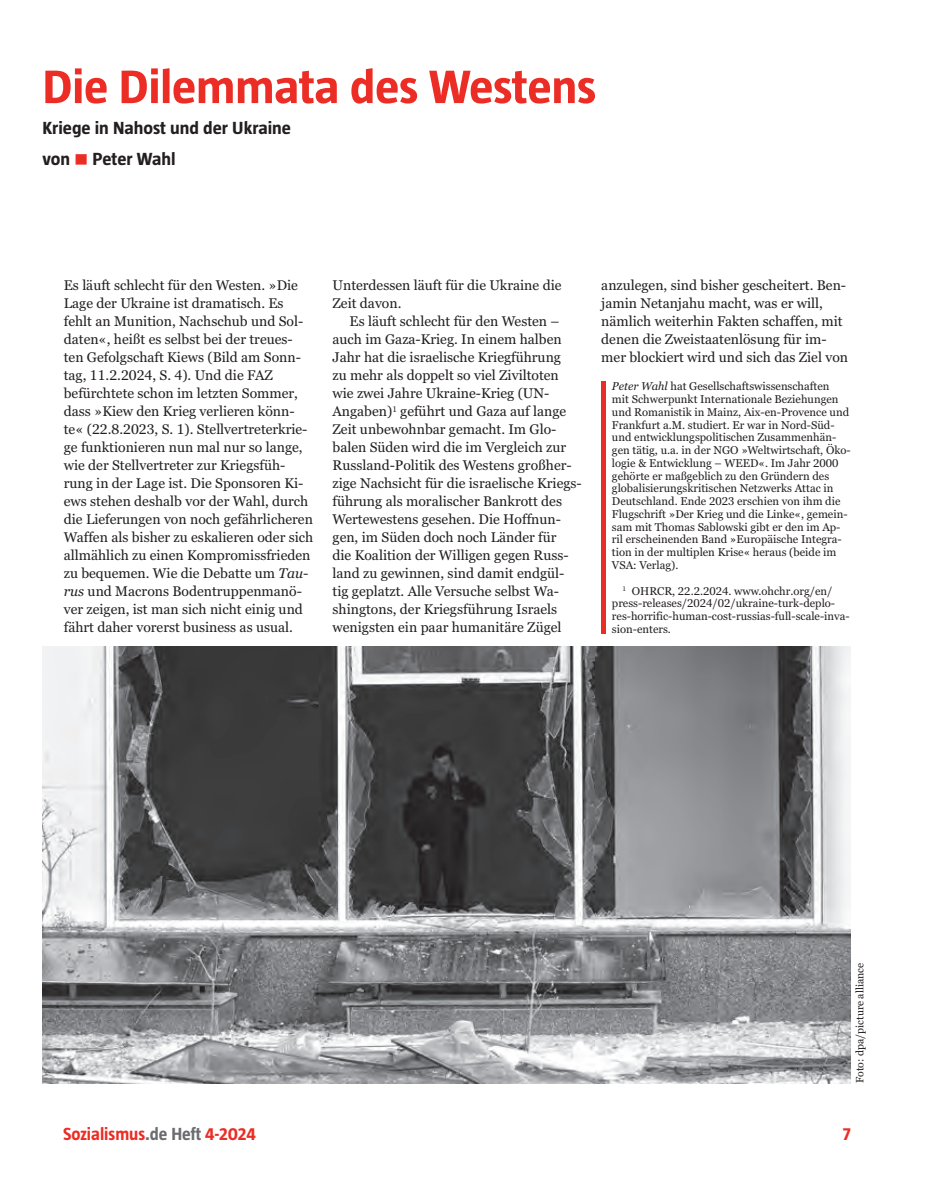
<style>
.page{position:relative;width:936px;height:1191px;background:#fff}
.page>*{position:absolute;margin:0;border:0;box-sizing:border-box;transform-origin:0 0}
.t1{font:700 48px "Taz 3";letter-spacing:-.005em;color:#ec2d25;scale:1.06 1}
.t2{font:700 18px/30.8px "Taz 3";color:#231f20;scale:1.06 1}
.t3{font:700 18px "Taz 3";color:#ec2d25}
.t4{font:13.95px/18px "Georgia Pro";color:#231f20}
.t5{font:11.25px/12.8px "Georgia Pro";color:#231f20}
.t6{font:10.5px "Georgia Pro";color:#231f20}
.s1{color:#ec2d25}
.s2{font-style:italic}
.s3{color:#6c6d70}
</style>
<div class="page">
<hr style="left:601px;top:382px;width:4px;height:252px;background:#ec2d25">
<img style="left:43px;top:646px;width:807px;height:437px">
<h1 class="t1" style="left:43px;top:60px;width:524px">Die Dilemmata des Westens</h1>
<p class="t2" style="left:43px;top:112px;width:236px">Kriege in Nahost und der Ukraine von <span class="s1">■</span> Peter Wahl</p>
<p class="t4" style="left:64px;top:277px;width:251px">Es läuft schlecht für den Westen. »Die Lage der Ukraine ist dramatisch. Es fehlt an Munition, Nachschub und Sol&shy;daten«, heißt es selbst bei der treues&shy;ten Gefolgschaft Kiews (Bild am Sonn&shy;tag, 11.2.2024, S. 4). Und die FAZ befürchtete schon im letzten Sommer, dass »Kiew den Krieg verlieren könn&shy;te« (22.8.2023, S. 1). Stellvertreterkrie&shy;ge funktionieren nun mal nur so lange, wie der Stellvertreter zur Kriegsfüh&shy;rung in der Lage ist. Die Sponsoren Ki&shy;ews stehen deshalb vor der Wahl, durch die Lieferungen von noch gefährlicheren Waffen als bisher zu eskalieren oder sich allmählich zu einen Kompromissfrieden zu bequemen. Wie die Debatte um <span class="s2">Tau&shy;rus</span> und Macrons Bodentruppenmanö&shy;ver zeigen, ist man sich nicht einig und fährt daher vorerst business as usual.</p>
<p class="t4" style="left:332px;top:277px;width:230px">Unterdessen läuft für die Ukraine die<br>Zeit davon.</p>
<p class="t4" style="left:332px;top:313px;width:251px;text-indent:17px">Es läuft schlecht für den Westen – auch im Gaza-Krieg. In einem halben Jahr hat die israelische Kriegführung<br>zu mehr als doppelt so viel Ziviltoten wie zwei Jahre Ukraine-Krieg (UN-Angaben)<sup>1</sup> geführt und Gaza auf lange Zeit unbewohnbar gemacht. Im Glo&shy;balen Süden wird die im Vergleich zur Russland-Politik des Westens großher&shy;zige Nachsicht für die israelische Kriegs&shy;führung als moralischer Bankrott des Wertewestens gesehen. Die Hoffnun&shy;gen, im Süden doch noch Länder für<br>die Koalition der Willigen gegen Russ&shy;land zu gewinnen, sind damit endgül&shy;tig geplatzt. Alle Versuche selbst Wa&shy;shingtons, der Kriegsführung Israels wenigsten ein paar humanitäre Zügel</p>
<p class="t4" style="left:601px;top:277px;width:248px">anzulegen, sind bisher gescheitert. Ben&shy;jamin Netanjahu macht, was er will, nämlich weiterhin Fakten schaffen, mit denen die Zweistaatenlösung für im&shy;mer blockiert wird und sich das Ziel von</p>
<p class="t5" style="left:612px;top:380px;width:240px"><span class="s2">Peter Wahl</span> hat Gesellschaftswissenschaften<br>mit Schwerpunkt Internationale Beziehungen und Romanistik in Mainz, Aix-en-Provence und Frankfurt a.M. studiert. Er war in Nord-Süd&shy;und entwicklungspolitischen Zusammenhän&shy;gen tätig, u.a. in der NGO »Weltwirtschaft, Öko&shy;logie &amp; Entwicklung – WEED«. Im Jahr 2000 gehörte er maßgeblich zu den Gründern des globalisierungskritischen Netzwerks Attac in Deutschland. Ende 2023 erschien von ihm die Flugschrift »Der Krieg und die Linke«, gemein&shy;sam mit Thomas Sablowski gibt er den im Ap&shy;ril erscheinenden Band »Europäische Integra&shy;tion in der multiplen Krise« heraus (beide im VSA: Verlag).</p>
<p class="t5" style="left:612px;top:584px;width:239px;text-indent:11px"><sup>1</sup> OHRCR, 22.2.2024. www.ohchr.org/en/ press-releases/2024/02/ukraine-turk-deplo&shy;res-horrific-human-cost-russias-full-scale-inva&shy;sion-enters.</p>
<p class="t6" style="left:853px;top:1083px;width:122px;rotate:-90deg">Foto: dpa/picture alliance</p>
<p class="t3" style="left:63px;top:1124px;width:194px">Sozialismus<span class="s3">.de Heft</span> 4-2024</p>
<p class="t3" style="left:842px;top:1124px;width:9px">7</p>
</div>
